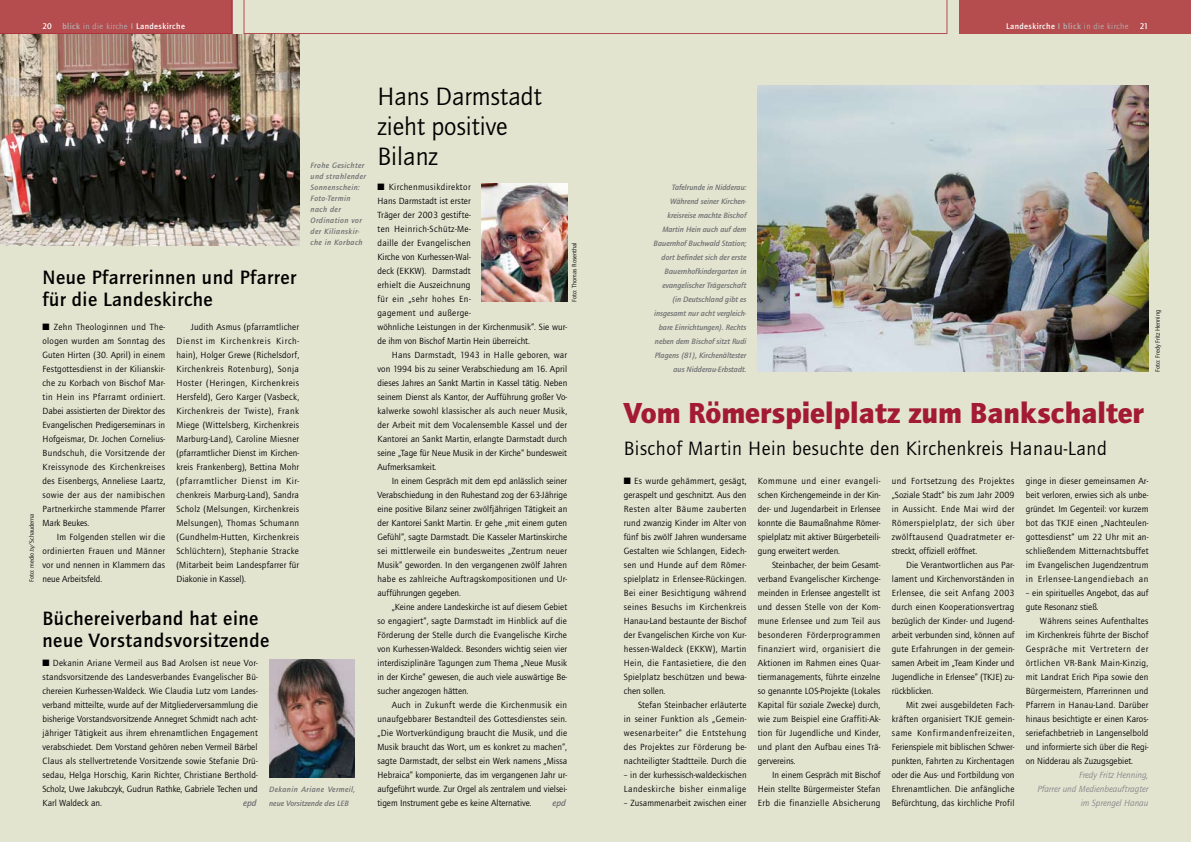
<style>
.page{position:relative;width:1191px;height:842px;background:#e3e4d0}
.page>*{position:absolute;margin:0;border:0;box-sizing:border-box;transform-origin:0 0}
.t1{font:900 30px "Quay Itc T";color:#a31b33}
.t2{font:26px/30px "Quay Itc T";color:#000}
.t3{font:700 20px/22px "Quay Itc T";letter-spacing:.025em;color:#000}
.t4{font:20px "Quay Itc T";letter-spacing:.025em;color:#000}
.t5{font:9.2px/14px "Quay Itc T";letter-spacing:.01em;color:#000;text-align:justify}
.t6{font:italic 9.2px/14px "Quay Itc T";color:#868889;text-align:right}
.t7{font:italic 700 9.2px "Quay Itc T";color:#6e7071}
.t8{font:700 8.5px "Quay Itc T";letter-spacing:.05em;color:#fff}
.t9{font:italic 700 8px/14px "Quay Itc T";color:#6e7071;text-align:right}
.t10{font:italic 700 8px/11px "Quay Itc T";letter-spacing:.05em;color:#6e7071}
.t11{font:6.5px "Quay Itc T";color:#000}
.s1{color:#b1b2b4}
.s2{font-weight:400;color:#b1b2b4}
</style>
<div class="page">
<div style="left:0;top:0;width:232px;height:34px;background:#b54c4e"></div>
<div style="left:243px;top:0;width:704px;height:34px;background:#e3e4d0"></div>
<div style="left:958px;top:0;width:233px;height:34px;background:#b54c4e"></div>
<img style="left:758px;top:85px;width:390px;height:287px">
<img style="left:482px;top:184px;width:85px;height:118px">
<img style="left:0;top:34px;width:299px;height:212px">
<img style="left:269px;top:660px;width:85px;height:118px">
<p class="t8" style="left:43px;top:21px;width:144px">20 <span class="s1">blick</span> <span class="s2">in die kirche</span> <span class="s1">I</span> Landeskirche</p>
<p class="t8" style="left:1006px;top:21px;width:124px">Landeskirche <span class="s1">I blick</span> <span class="s2">in die kirche</span></p>
<p class="t8" style="left:1139px;top:21px;width:10px">21</p>
<h3 class="t3" style="left:43px;top:266px;width:255px">Neue Pfarrerinnen und Pfarrer für die Landeskirche</h3>
<p class="t5" style="left:176px;top:319px;width:124px;text-indent:14px">Judith Asmus (pfarramtlicher Dienst im Kirchenkreis Kirch&shy;hain), Holger Grewe (Richelsdorf, Kirchenkreis Rotenburg), Sonja Hoster (Heringen, Kirchenkreis Hersfeld), Gero Karger (Vasbeck, Kirchenkreis der Twiste), Frank Miege (Wittelsberg, Kirchenkreis Marburg-Land), Caroline Miesner (pfarramtlicher Dienst im Kirchen&shy;kreis Frankenberg), Bettina Mohr (pfarramtlicher Dienst im Kir&shy;chenkreis Marburg-Land), Sandra Scholz (Melsungen, Kirchenkreis Melsungen), Thomas Schumann (Gundhelm-Hutten, Kirchenkreis Schlüchtern), Stephanie Stracke (Mitarbeit beim Landespfarrer für Diakonie in Kassel).</p>
<p class="t5" style="left:43px;top:319px;width:124px">■ Zehn Theologinnen und The&shy;ologen wurden am Sonntag des Guten Hirten (30. April) in einem Festgottesdienst in der Kilianskir&shy;che zu Korbach von Bischof Mar&shy;tin Hein ins Pfarramt ordiniert.<br>Dabei assistierten der Direktor des Evangelischen Predigerseminars in Hofgeismar, Dr. Jochen Cornelius-Bundschuh, die Vorsitzende der Kreissynode des Kirchenkreises des Eisenbergs, Anneliese Laartz, sowie der aus der namibischen Partnerkirche stammende Pfarrer Mark Beukes.</p>
<p class="t5" style="left:43px;top:529px;width:124px;text-indent:14px">Im Folgenden stellen wir die ordinierten Frauen und Männer vor und nennen in Klammern das neue Arbeitsfeld.</p>
<p class="t11" style="left:28px;top:582px;width:70px;rotate:-90deg">Foto: medio.tv/Schauderna</p>
<h3 class="t3" style="left:43px;top:607px;width:228px">Büchereiverband hat eine neue Vorstandsvorsitzende</h3>
<p class="t10" style="left:310px;top:159px;width:57px">Frohe Gesichter und strahlender<br>Sonnenschein:<br>Foto-Termin nach der<br>Ordination vor der Kilianskir&shy;che in Korbach</p>
<p class="t5" style="left:43px;top:655px;width:217px">■ Dekanin Ariane Vermeil aus Bad Arolsen ist neue Vor&shy;standsvorsitzende des Landesverbandes Evangelischer Bü&shy;chereien Kurhessen-Waldeck. Wie Claudia Lutz vom Landes&shy;verband mitteilte, wurde auf der Mitgliederversammlung die bisherige Vorstandsvorsitzende Annegret Schmidt nach acht&shy;jähriger Tätigkeit aus ihrem ehrenamtlichen Engagement verabschiedet. Dem Vorstand gehören neben Vermeil Bärbel Claus als stellvertretende Vorsitzende sowie Stefanie Drü&shy;sedau, Helga Horschig, Karin Richter, Christiane Berthold-Scholz, Uwe Jakubczyk, Gudrun Rathke, Gabriele Techen und Karl Waldeck an.</p>
<p class="t7" style="left:243px;top:797px;width:15px">epd</p>
<p class="t9" style="left:269px;top:782px;width:88px;text-align:left">Dekanin Ariane Vermeil, neue Vorsitzende des LEB</p>
<h2 class="t2" style="left:377px;top:81px;width:165px">Hans Darmstadt zieht positive<br>Bilanz</h2>
<p class="t5" style="left:377px;top:179px;width:191px;text-align:left">■ Kirchenmusikdirektor<br>Hans Darmstadt ist erster<br>Träger der 2003 gestifte-<br>ten Heinrich-Schütz-Me-<br>daille der Evangelischen<br>Kirche von Kurhessen-Wal-<br>deck (EKKW). Darmstadt<br>erhielt die Auszeichnung<br>für ein „sehr hohes En-<br>gagement und außerge-<br>wöhnliche Leistungen in der Kirchenmusik“. Sie wur&shy;de ihm von Bischof Martin Hein überreicht.</p>
<p class="t5" style="left:377px;top:347px;width:191px;text-indent:14px">Hans Darmstadt, 1943 in Halle geboren, war von 1994 bis zu seiner Verabschiedung am 16. April dieses Jahres an Sankt Martin in Kassel tätig. Neben seinem Dienst als Kantor, der Aufführung großer Vo&shy;kalwerke sowohl klassischer als auch neuer Musik, der Arbeit mit dem Vocalensemble Kassel und der Kantorei an Sankt Martin, erlangte Darmstadt durch seine „Tage für Neue Musik in der Kirche“ bundesweit Aufmerksamkeit.</p>
<p class="t5" style="left:377px;top:473px;width:191px;text-indent:14px">In einem Gespräch mit dem epd anlässlich seiner Verabschiedung in den Ruhestand zog der 63-Jährige eine positive Bilanz seiner zwölfjährigen Tätigkeit an der Kantorei Sankt Martin. Er gehe „mit einem guten Gefühl“, sagte Darmstadt. Die Kasseler Martinskirche sei mittlerweile ein bundesweites „Zentrum neuer Musik“ geworden. In den vergangenen zwölf Jahren habe es zahlreiche Auftragskompositionen und Ur&shy;aufführungen gegeben.</p>
<p class="t5" style="left:377px;top:599px;width:191px;text-indent:14px">„Keine andere Landeskirche ist auf diesem Gebiet so engagiert“, sagte Darmstadt im Hinblick auf die Förderung der Stelle durch die Evangelische Kirche von Kurhessen-Waldeck. Besonders wichtig seien vier interdisziplinäre Tagungen zum Thema „Neue Musik in der Kirche“ gewesen, die auch viele auswärtige Be&shy;sucher angezogen hätten.</p>
<p class="t5" style="left:377px;top:697px;width:191px;text-indent:14px">Auch in Zukunft werde die Kirchenmusik ein unaufgebbarer Bestandteil des Gottesdienstes sein. „Die Wortverkündigung braucht die Musik, und die Musik braucht das Wort, um es konkret zu machen“, sagte Darmstadt, der selbst ein Werk namens „Missa Hebraica“ komponierte, das im vergangenen Jahr ur&shy;aufgeführt wurde. Zur Orgel als zentralem und vielsei&shy;tigem Instrument gebe es keine Alternative.</p>
<p class="t11" style="left:570px;top:302px;width:61px;rotate:-90deg">Foto: Thomas Rosenthal</p>
<p class="t7" style="left:552px;top:797px;width:15px">epd</p>
<p class="t9" style="left:653px;top:180px;width:94px">Tafelrunde in Nidderau:<br>Während seiner Kirchen&shy;kreisreise machte Bischof<br>Martin Hein auch auf dem<br>Bauernhof Buchwald Station; dort befindet sich der erste<br>Bauernhofkindergarten in evangelischer Trägerschaft (in Deutschland gibt es insgesamt nur acht vergleich&shy;bare Einrichtungen). Rechts neben dem Bischof sitzt Rudi<br>Plagens (81), Kirchenältester aus Nidderau-Erbstadt.</p>
<p class="t11" style="left:1153px;top:372px;width:64px;rotate:-90deg">Foto: Fredy Fritz Henning</p>
<h1 class="t1" style="left:624px;top:395px;width:522px">Vom Römerspielplatz zum Bankschalter</h1>
<h3 class="t4" style="left:624px;top:437px;width:484px">Bischof Martin Hein besuchte den Kirchenkreis Hanau-Land</h3>
<p class="t5" style="left:624px;top:473px;width:124px">■ Es wurde gehämmert, gesägt, geraspelt und geschnitzt. Aus den Resten alter Bäume zauberten rund zwanzig Kinder im Alter von fünf bis zwölf Jahren wundersame Gestalten wie Schlangen, Eidech&shy;sen und Hunde auf dem Römer&shy;spielplatz in Erlensee-Rückingen.<br>Bei einer Besichtigung während seines Besuchs im Kirchenkreis Hanau-Land bestaunte der Bischof der Evangelischen Kirche von Kur&shy;hessen-Waldeck (EKKW), Martin Hein, die Fantasietiere, die den Spielplatz beschützen und bewa&shy;chen sollen.</p>
<p class="t5" style="left:624px;top:697px;width:124px;text-indent:14px">Stefan Steinbacher erläuterte in seiner Funktion als „Gemein&shy;wesenarbeiter“ die Entstehung des Projektes zur Förderung be&shy;nachteiligter Stadtteile. Durch die</p>
<p class="t5" style="left:624px;top:767px;width:124px">– in der kurhessisch-waldeckischen<br>Landeskirche bisher einmalige</p>
<p class="t5" style="left:624px;top:795px;width:124px">– Zusammenarbeit zwischen einer</p>
<p class="t5" style="left:758px;top:473px;width:124px">Kommune und einer evangeli&shy;schen Kirchengemeinde in der Kin&shy;der- und Jugendarbeit in Erlensee konnte die Baumaßnahme Römer&shy;spielplatz mit aktiver Bürgerbeteili&shy;gung erweitert werden.</p>
<p class="t5" style="left:758px;top:557px;width:124px;text-indent:14px">Steinbacher, der beim Gesamt&shy;verband Evangelischer Kirchenge&shy;meinden in Erlensee angestellt ist und dessen Stelle von der Kom&shy;mune Erlensee und zum Teil aus besonderen Förderprogrammen finanziert wird, organisiert die Aktionen im Rahmen eines Quar&shy;tiermanagements, führte einzelne so genannte LOS-Projekte (Lokales Kapital für soziale Zwecke) durch, wie zum Beispiel eine Graffiti-Ak&shy;tion für Jugendliche und Kinder, und plant den Aufbau eines Trä&shy;gervereins.</p>
<p class="t5" style="left:758px;top:767px;width:124px;text-indent:14px">In einem Gespräch mit Bischof Hein stellte Bürgermeister Stefan Erb die finanzielle Absicherung</p>
<p class="t5" style="left:891px;top:473px;width:124px">und Fortsetzung des Projektes „Soziale Stadt“ bis zum Jahr 2009 in Aussicht. Ende Mai wird der Römerspielplatz, der sich über zwölftausend Quadratmeter er&shy;streckt, offiziell eröffnet.</p>
<p class="t5" style="left:891px;top:557px;width:124px;text-indent:14px">Die Verantwortlichen aus Par&shy;lament und Kirchenvorständen in Erlensee, die seit Anfang 2003 durch einen Kooperationsvertrag bezüglich der Kinder- und Jugend&shy;arbeit verbunden sind, können auf gute Erfahrungen in der gemein&shy;samen Arbeit im „Team Kinder und Jugendliche in Erlensee“ (TKJE) zu&shy;rückblicken.</p>
<p class="t5" style="left:891px;top:697px;width:124px;text-indent:14px">Mit zwei ausgebildeten Fach&shy;kräften organisiert TKJE gemein&shy;same Konfirmandenfreizeiten, Ferienspiele mit biblischen Schwer&shy;punkten, Fahrten zu Kirchentagen oder die Aus- und Fortbildung von Ehrenamtlichen. Die anfängliche Befürchtung, das kirchliche Profil</p>
<p class="t5" style="left:1025px;top:473px;width:124px">ginge in dieser gemeinsamen Ar&shy;beit verloren, erwies sich als unbe&shy;gründet. Im Gegenteil: vor kurzem bot das TKJE einen „Nachteulen&shy;gottesdienst“ um 22 Uhr mit an&shy;schließendem Mitternachtsbuffet im Evangelischen Jugendzentrum in Erlensee-Langendiebach an</p>
<p class="t5" style="left:1025px;top:585px;width:124px">– ein spirituelles Angebot, das auf gute Resonanz stieß.</p>
<p class="t5" style="left:1025px;top:613px;width:124px;text-indent:14px">Währens seines Aufenthaltes im Kirchenkreis führte der Bischof Gespräche mit Vertretern der örtlichen VR-Bank Main-Kinzig, mit Landrat Erich Pipa sowie den Bürgermeistern, Pfarrerinnen und Pfarrern in Hanau-Land. Darüber hinaus besichtigte er einen Karos&shy;seriefachbetrieb in Langenselbold und informierte sich über die Regi&shy;on Nidderau als Zuzugsgebiet.</p>
<p class="t6" style="left:1037px;top:767px;width:113px">Fredy Fritz Henning,<br>Pfarrer und Medienbeauftragter im Sprengel Hanau</p>
</div>
